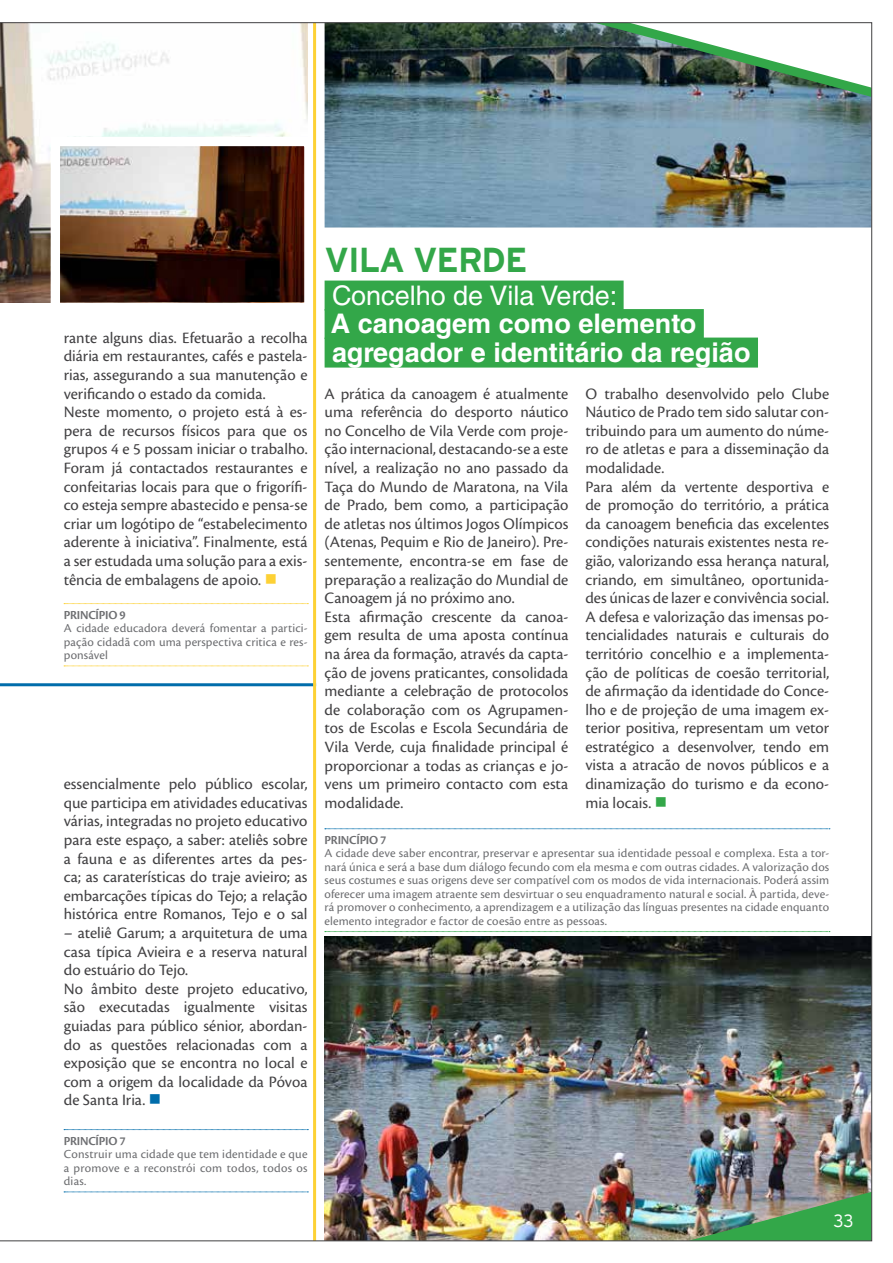
<style>
.page{position:relative;width:893px;height:1263px;background:#fff}
.page>*{position:absolute;margin:0;border:0;box-sizing:border-box;transform-origin:0 0}
.t1{font:700 34.5px "Interstate";color:#33a749}
.t2{font:700 27px/28.5px "Helvetica LT Std";color:#fff}
.t3{font:27px "Helvetica LT Std";color:#fff}
.t4{font:300 18px "Interstate";color:#fff}
.t5{font:16.5px/18.6px "Cronos Pro";color:#414042}
.t6{font:12.75px/13.5px "Cronos Pro";letter-spacing:.01em;color:#6d6e71;text-align:justify}
.t7{font:600 12.75px "Cronos Pro";letter-spacing:-.025em;color:#6d6e71}
.s1{color:#fdd135}
.s2{color:#006dab}
.s3{color:#33a749}
</style>
<div class="page">
<img style="left:0;top:22px;width:873px;height:1220px">
<p class="t5" style="left:64px;top:328px;width:245px">rante alguns dias. Efetuarão a recolha diária em restaurantes, cafés e pastela‑ rias, assegurando a sua manutenção e verificando o estado da comida.<br>Neste momento, o projeto está à es‑ pera de recursos físicos para que os grupos 4 e 5 possam iniciar o trabalho.<br>Foram já contactados restaurantes e confeitarias locais para que o frigorífi‑ co esteja sempre abastecido e pensa‑se criar um logótipo de “estabelecimento aderente à iniciativa”. Finalmente, está a ser estudada uma solução para a exis‑ tência de embalagens de apoio. <span class="s1">■</span></p>
<p class="t7" style="left:64px;top:607px;width:14px">PRINC</p>
<p class="t7" style="left:96px;top:607px;width:32px">ÍPIO 9</p>
<p class="t6" style="left:64px;top:622px;width:245px">A cidade educadora deverá fomentar a partici‑ pação cidadã com uma perspectiva critica e res‑ ponsável</p>
<p class="t5" style="left:64px;top:775px;width:245px;text-align:justify">essencialmente pelo público escolar, que participa em atividades educativas várias, integradas no projeto educativo para este espaço, a saber: ateliês sobre a fauna e as diferentes artes da pes‑ ca; as caraterísticas do traje avieiro; as embarcações típicas do Tejo; a relação histórica entre Romanos, Tejo e o sal</p>
<p class="t5" style="left:64px;top:924px;width:245px">– ateliê Garum; a arquitetura de uma casa típica Avieira e a reserva natural do estuário do Tejo.<br>No âmbito deste projeto educativo, são executadas igualmente visitas guiadas para público sénior, abordan‑ do as questões relacionadas com a exposição que se encontra no local e com a origem da localidade da Póvoa de Santa Iria. <span class="s2">■</span></p>
<p class="t7" style="left:64px;top:1133px;width:14px">PRINC</p>
<p class="t7" style="left:96px;top:1133px;width:32px">ÍPIO 7</p>
<p class="t6" style="left:64px;top:1147px;width:245px">Construir uma cidade que tem identidade e que a promove e a reconstrói com todos, todos os dias.</p>
<h1 class="t1" style="left:325px;top:240px;width:42px">VILA</h1>
<h1 class="t1" style="left:413px;top:240px;width:47px">VERDE</h1>
<h2 class="t3" style="left:332px;top:279px;width:287px">Concelho de Vila Verde:</h2>
<h2 class="t2" style="left:331px;top:309px;width:421px">A canoagem como elemento agregador e identitário da região</h2>
<p class="t5" style="left:325px;top:384px;width:245px">A prática da canoagem é atualmente uma referência do desporto náutico no Concelho de Vila Verde com proje‑ ção internacional, destacando‑se a este nível, a realização no ano passado da Taça do Mundo de Maratona, na Vila de Prado, bem como, a participação de atletas nos últimos Jogos Olímpicos (Atenas, Pequim e Rio de Janeiro). Pre‑ sentemente, encontra‑se em fase de preparação a realização do Mundial de Canoagem já no próximo ano.<br>Esta afirmação crescente da canoa‑ gem resulta de uma aposta contínua na área da formação, através da capta‑ ção de jovens praticantes, consolidada mediante a celebração de protocolos de colaboração com os Agrupamen‑ tos de Escolas e Escola Secundária de Vila Verde, cuja finalidade principal é proporcionar a todas as crianças e jo‑ vens um primeiro contacto com esta modalidade.</p>
<p class="t5" style="left:585px;top:384px;width:245px">O trabalho desenvolvido pelo Clube Náutico de Prado tem sido salutar con‑ tribuindo para um aumento do núme‑ ro de atletas e para a disseminação da modalidade.<br>Para além da vertente desportiva e de promoção do território, a prática da canoagem beneficia das excelentes condições naturais existentes nesta re‑ gião, valorizando essa herança natural, criando, em simultâneo, oportunida‑ des únicas de lazer e convivência social.<br>A defesa e valorização das imensas po‑ tencialidades naturais e culturais do território concelhio e a implementa‑ ção de políticas de coesão territorial, de afirmação da identidade do Conce‑ lho e de projeção de uma imagem ex‑ terior positiva, representam um vetor estratégico a desenvolver, tendo em vista a atracão de novos públicos e a dinamização do turismo e da econo‑ mia locais. <span class="s3">■</span></p>
<p class="t7" style="left:325px;top:833px;width:14px">PRINC</p>
<p class="t7" style="left:356px;top:833px;width:32px">ÍPIO 7</p>
<p class="t6" style="left:325px;top:847px;width:506px">A cidade deve saber encontrar, preservar e apresentar sua identidade pessoal e complexa. Esta a tor‑ nará única e será a base dum diálogo fecundo com ela mesma e com outras cidades. A valorização dos seus costumes e suas origens deve ser compatível com os modos de vida internacionais. Poderá assim oferecer uma imagem atraente sem desvirtuar o seu enquadramento natural e social. À partida, deve‑ rá promover o conhecimento, a aprendizagem e a utilização das línguas presentes na cidade enquanto elemento integrador e factor de coesão entre as pessoas.</p>
<p class="t4" style="left:834px;top:1210px;width:21px">33</p>
</div>
